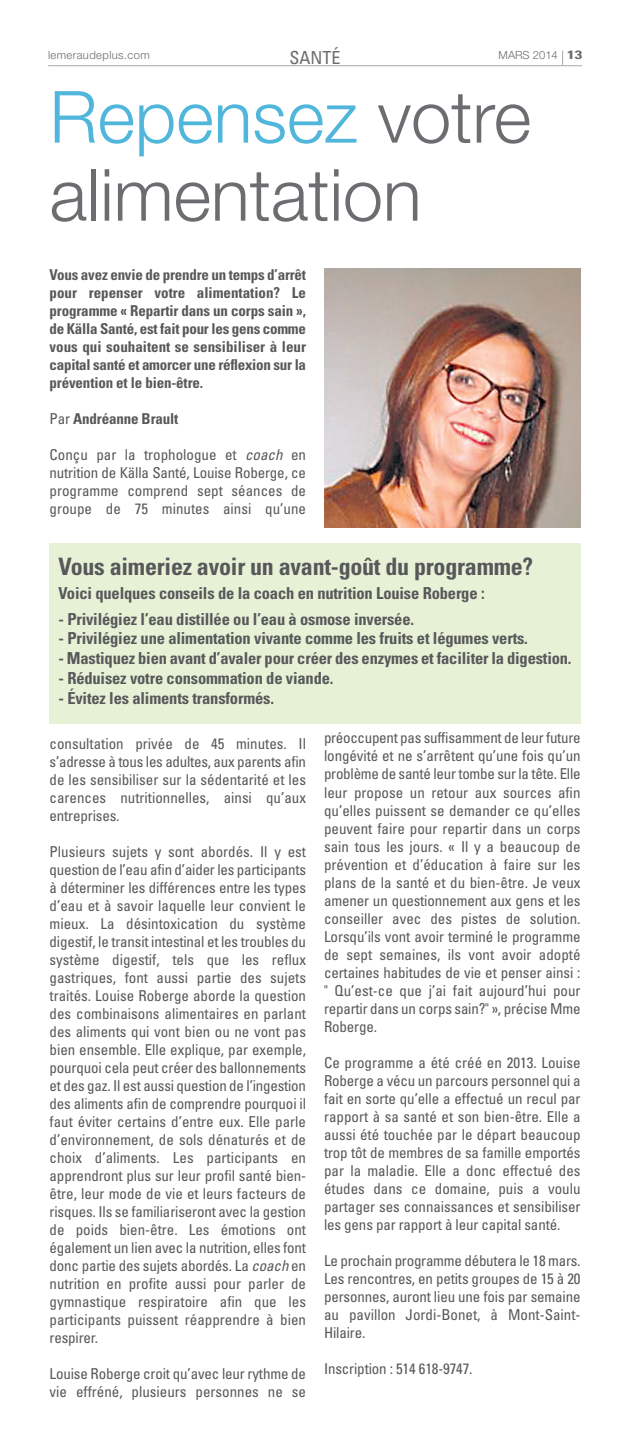
<style>
.page{position:relative;width:643px;height:1454px;background:#fff}
.page>*{position:absolute;margin:0;border:0;box-sizing:border-box;transform-origin:0 0}
.t1{font:300 72px/78px "Helvetica Neue LT Std";color:#6c6d70}
.t2{font:700 condensed 24px "Univers LT Std";letter-spacing:-.01em;color:#57585a}
.t3{font:condensed 18px "Univers LT Std";color:#6c6d70}
.t4{font:700 condensed 16.5px "Univers LT Std";letter-spacing:-.01em;color:#57585a}
.t5{font:condensed 15px/18px "Univers LT Std";color:#57585a;text-align:justify}
.t6{font:700 condensed 15px/18px "Univers LT Std";letter-spacing:-.01em;color:#57585a;text-align:justify}
.t7{font:300 11.25px "Helvetica Neue LT Std";letter-spacing:.035em;color:#6c6d70}
.t8{font:300 11.25px "Helvetica Neue LT Std";color:#6c6d70}
.s1{font-family:"Univers LT Std";font-weight:700;font-stretch:condensed;font-size:12px}
.s2{color:#50b6dc}
.s3{font-weight:400}
.s4{font-style:italic}
</style>
<div class="page">
<hr style="left:48px;top:65px;width:534px;height:1px;background:#a8a9ad">
<svg style="left:562px;top:51px;width:1px;height:14px"></svg>
<img style="left:324px;top:268px;width:257px;height:260px">
<div style="left:50px;top:542px;width:531px;height:181px;background:#e6f1d6"></div>
<p class="t7" style="left:48px;top:51px;width:103px">lemeraudeplus.com</p>
<p class="t3" style="left:290px;top:51px;width:53px">SANTÉ</p>
<p class="t8" style="left:499px;top:51px;width:85px">MARS 2014 <span class="s1">13</span></p>
<h1 class="t1" style="left:50px;top:85px;width:483px"><span class="s2">Repensez</span> votre alimentation</h1>
<p class="t6" style="left:50px;top:267px;width:258px">Vous avez envie de prendre un temps d’arrêt pour repenser votre alimentation? Le programme « Repartir dans un corps sain », de Källa Santé, est fait pour les gens comme vous qui souhaitent se sensibiliser à leur capital santé et amorcer une réflexion sur la prévention et le bien-être.</p>
<p class="t6" style="left:50px;top:411px;width:130px"><span class="s3">Par</span> Andréanne Brault</p>
<p class="t5" style="left:50px;top:447px;width:258px">Conçu par la trophologue et <span class="s4">coach</span> en nutrition de Källa Santé, Louise Roberge, ce programme comprend sept séances de groupe de 75 minutes ainsi qu’une</p>
<h2 class="t2" style="left:59px;top:558px;width:476px">Vous aimeriez avoir un avant-goût du programme?</h2>
<p class="t4" style="left:59px;top:586px;width:428px">Voici quelques conseils de la coach en nutrition Louise Roberge :</p>
<p class="t4" style="left:59px;top:612px;width:357px">- Privilégiez l’eau distillée ou l’eau à osmose inversée.</p>
<p class="t4" style="left:59px;top:632px;width:471px">- Privilégiez une alimentation vivante comme les fruits et légumes verts.</p>
<p class="t4" style="left:59px;top:652px;width:515px">- Mastiquez bien avant d’avaler pour créer des enzymes et faciliter la digestion.</p>
<p class="t4" style="left:59px;top:672px;width:276px">- Réduisez votre consommation de viande.</p>
<p class="t4" style="left:59px;top:691px;width:217px">- Évitez les aliments transformés.</p>
<p class="t5" style="left:50px;top:735px;width:258px">consultation privée de 45 minutes. Il s’adresse à tous les adultes, aux parents afin de les sensibiliser sur la sédentarité et les carences nutritionnelles, ainsi qu’aux entreprises.</p>
<p class="t5" style="left:50px;top:843px;width:258px">Plusieurs sujets y sont abordés. Il y est question de l’eau afin d’aider les participants à déterminer les différences entre les types d’eau et à savoir laquelle leur convient le mieux. La désintoxication du système digestif, le transit intestinal et les troubles du système digestif, tels que les reflux gastriques, font aussi partie des sujets traités. Louise Roberge aborde la question des combinaisons alimentaires en parlant des aliments qui vont bien ou ne vont pas bien ensemble. Elle explique, par exemple, pourquoi cela peut créer des ballonnements et des gaz. Il est aussi question de l’ingestion des aliments afin de comprendre pourquoi il faut éviter certains d’entre eux. Elle parle d’environnement, de sols dénaturés et de choix d’aliments. Les participants en apprendront plus sur leur profil santé bien&shy;être, leur mode de vie et leurs facteurs de risques. Ils se familiariseront avec la gestion de poids bien-être. Les émotions ont également un lien avec la nutrition, elles font donc partie des sujets abordés. La <span class="s4">coach</span> en nutrition en profite aussi pour parler de gymnastique respiratoire afin que les participants puissent réapprendre à bien respirer.</p>
<p class="t5" style="left:50px;top:1365px;width:258px">Louise Roberge croit qu’avec leur rythme de vie effréné, plusieurs personnes ne se</p>
<p class="t5" style="left:324px;top:730px;width:258px">préoccupent pas suffisamment de leur future longévité et ne s’arrêtent qu’une fois qu’un problème de santé leur tombe sur la tête. Elle leur propose un retour aux sources afin qu’elles puissent se demander ce qu’elles peuvent faire pour repartir dans un corps sain tous les jours. « Il y a beaucoup de prévention et d’éducation à faire sur les plans de la santé et du bien-être. Je veux amener un questionnement aux gens et les conseiller avec des pistes de solution.<br>Lorsqu’ils vont avoir terminé le programme de sept semaines, ils vont avoir adopté certaines habitudes de vie et penser ainsi : " Qu’est-ce que j’ai fait aujourd’hui pour repartir dans un corps sain?" », précise Mme Roberge.</p>
<p class="t5" style="left:324px;top:1054px;width:258px">Ce programme a été créé en 2013. Louise Roberge a vécu un parcours personnel qui a fait en sorte qu’elle a effectué un recul par rapport à sa santé et son bien-être. Elle a aussi été touchée par le départ beaucoup trop tôt de membres de sa famille emportés par la maladie. Elle a donc effectué des études dans ce domaine, puis a voulu partager ses connaissances et sensibiliser les gens par rapport à leur capital santé.</p>
<p class="t5" style="left:324px;top:1252px;width:258px">Le prochain programme débutera le 18 mars.<br>Les rencontres, en petits groupes de 15 à 20 personnes, auront lieu une fois par semaine au pavillon Jordi-Bonet, à Mont-Saint-Hilaire.</p>
<p class="t5" style="left:324px;top:1360px;width:150px">Inscription : 514 618-9747.</p>
</div>
